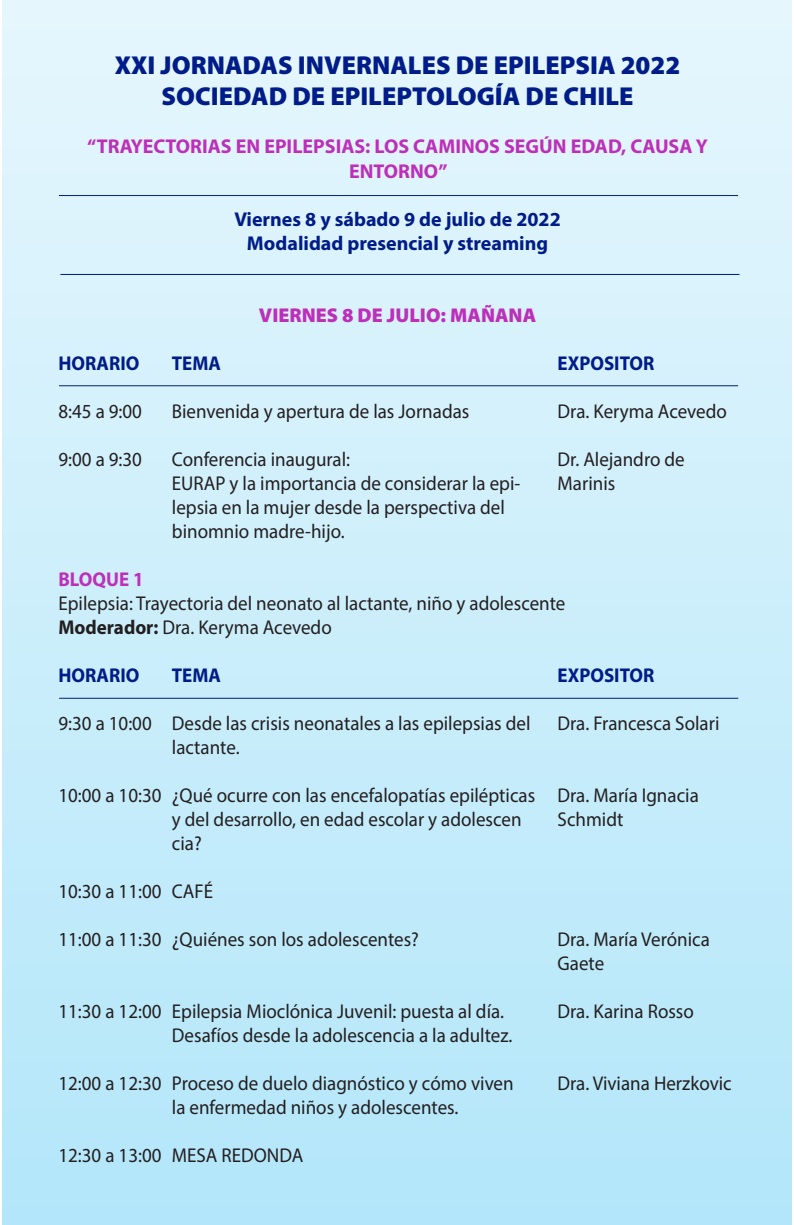
<style>
.page{position:relative;width:794px;height:1225px;background:#fff}
.page>*{position:absolute;margin:0;border:0;box-sizing:border-box;transform-origin:0 0}
.t1{font:900 26px/31.2px "Myriad Pro";color:#001c88;text-align:center}
.t2{font:20px/24px "Myriad Pro";color:#231f20;scale:.95 1}
.t3{font:700 20px/24px "Myriad Pro";color:#bd2fb9;text-align:center}
.t4{font:700 20px/24px "Myriad Pro";color:#001c88;text-align:center}
.t5{font:700 20px "Myriad Pro";color:#001c88;scale:.95 1}
.t6{font:900 20px "Myriad Pro";color:#bd2fb9}
.t7{font:700 20px "Myriad Pro";color:#bd2fb9;scale:.95 1}
.s1{font-weight:700}
</style>
<div class="page">
<div style="left:2px;top:0;width:790px;height:1224px;background:linear-gradient(to bottom,#e5f6fd,#b3e6fa)"></div>
<hr style="left:59px;top:195px;width:679px;height:1px;background:#001c88">
<hr style="left:60px;top:274px;width:679px;height:1px;background:#001c88">
<hr style="left:59px;top:385px;width:679px;height:1px;background:#001c88">
<hr style="left:59px;top:698px;width:679px;height:1px;background:#001c88">
<h1 class="t1" style="left:115px;top:50px;width:567px">XXI JORNADAS INVERNALES DE EPILEPSIA 2022<br>SOCIEDAD DE EPILEPTOLOGÍA DE CHILE</h1>
<p class="t3" style="left:87px;top:134px;width:622px">“TRAYECTORIAS EN EPILEPSIAS: LOS CAMINOS SEGÚN EDAD, CAUSA Y<br>ENTORNO”</p>
<p class="t4" style="left:234px;top:206px;width:328px">Viernes 8 y sábado 9 de julio de 2022<br>Modalidad presencial y streaming</p>
<p class="t6" style="left:259px;top:303px;width:279px">VIERNES 8 DE JULIO: MAÑANA</p>
<p class="t5" style="left:58px;top:350px;width:87px">HORARIO</p>
<p class="t5" style="left:172px;top:350px;width:53px">TEMA</p>
<p class="t5" style="left:557px;top:350px;width:103px">EXPOSITOR</p>
<p class="t2" style="left:58px;top:398px;width:89px">8:45 a 9:00</p>
<p class="t2" style="left:172px;top:398px;width:315px">Bienvenida y apertura de las Jornadas</p>
<p class="t2" style="left:557px;top:398px;width:180px">Dra. Keryma Acevedo</p>
<p class="t2" style="left:58px;top:446px;width:89px">9:00 a 9:30</p>
<p class="t2" style="left:172px;top:446px;width:189px">Conferencia inaugural:</p>
<p class="t2" style="left:557px;top:446px;width:135px">Dr. Alejandro de</p>
<p class="t2" style="left:172px;top:470px;width:368px">EURAP y la importancia de considerar la epi-</p>
<p class="t2" style="left:557px;top:470px;width:62px">Marinis</p>
<p class="t2" style="left:172px;top:494px;width:352px">lepsia en la mujer desde la perspectiva del binomnio madre-hijo.</p>
<p class="t7" style="left:58px;top:566px;width:91px">BLOQUE 1</p>
<p class="t2" style="left:58px;top:590px;width:535px">Epilepsia: Trayectoria del neonato al lactante, niño y adolescente<br><span class="s1">Moderador:</span> Dra. Keryma Acevedo</p>
<p class="t5" style="left:58px;top:662px;width:87px">HORARIO</p>
<p class="t5" style="left:172px;top:662px;width:53px">TEMA</p>
<p class="t5" style="left:557px;top:662px;width:103px">EXPOSITOR</p>
<p class="t2" style="left:58px;top:710px;width:498px">9:30 a 10:00 Desde las crisis neonatales a las epilepsias del</p>
<p class="t2" style="left:557px;top:710px;width:172px">Dra. Francesca Solari</p>
<p class="t2" style="left:172px;top:734px;width:73px">lactante.</p>
<p class="t2" style="left:172px;top:782px;width:556px;text-indent:-113px">10:00 a 10:30 ¿Qué ocurre con las encefalopatías epilépticas Dra. María Ignacia y del desarrollo, en edad escolar y adolescen</p>
<p class="t2" style="left:557px;top:806px;width:71px">Schmidt</p>
<p class="t2" style="left:172px;top:830px;width:33px">cia?</p>
<p class="t2" style="left:58px;top:878px;width:164px">10:30 a 11:00 CAFÉ</p>
<p class="t2" style="left:58px;top:926px;width:381px">11:00 a 11:30 ¿Quiénes son los adolescentes?</p>
<p class="t2" style="left:557px;top:926px;width:162px">Dra. María Verónica<br>Gaete</p>
<p class="t2" style="left:58px;top:998px;width:471px">11:30 a 12:00 Epilepsia Mioclónica Juvenil: puesta al día.</p>
<p class="t2" style="left:557px;top:998px;width:145px">Dra. Karina Rosso</p>
<p class="t2" style="left:172px;top:1022px;width:360px">Desafíos desde la adolescencia a la adultez.</p>
<p class="t2" style="left:58px;top:1070px;width:481px">12:00 a 12:30 Proceso de duelo diagnóstico y cómo viven</p>
<p class="t2" style="left:557px;top:1070px;width:185px">Dra. Viviana Herzkovic</p>
<p class="t2" style="left:172px;top:1094px;width:303px">la enfermedad niños y adolescentes.</p>
<p class="t2" style="left:58px;top:1142px;width:259px">12:30 a 13:00 MESA REDONDA</p>
</div>
